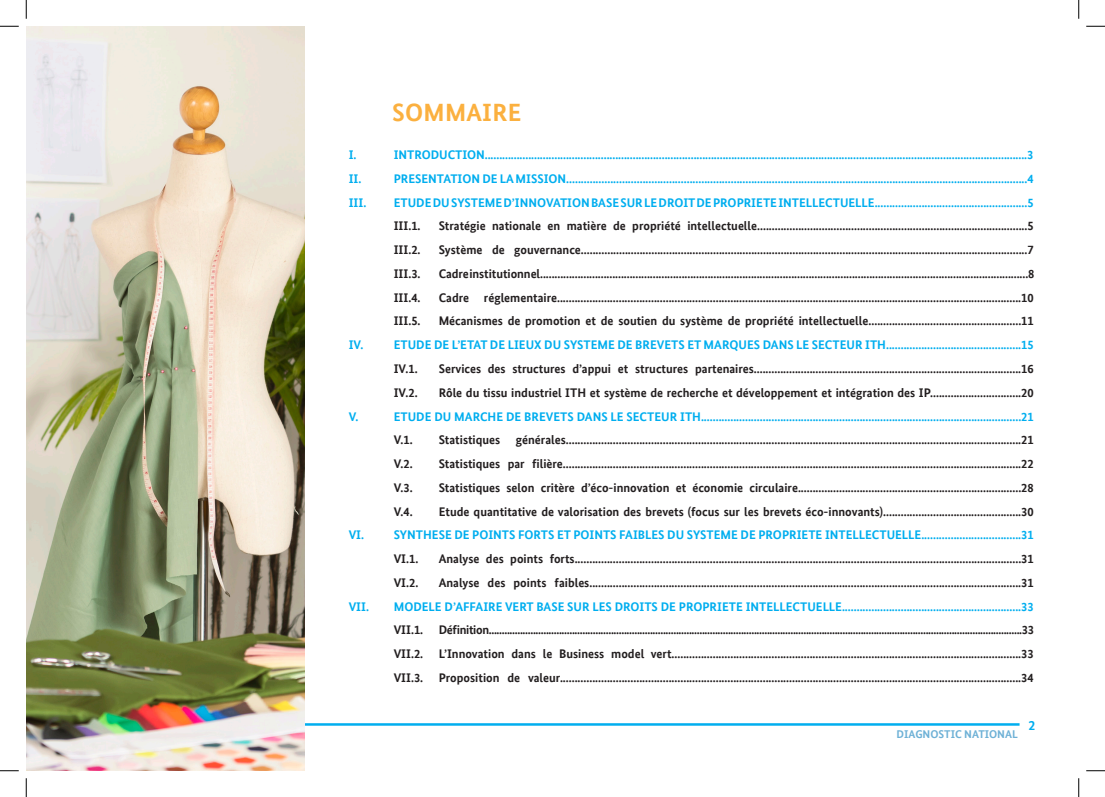
<style>
.page{position:relative;width:1105px;height:797px;background:#fff}
.page>*{position:absolute;margin:0;border:0;box-sizing:border-box;transform-origin:0 0}
.t1{font:700 25px "Bundes Sans Office";letter-spacing:.01em;color:#fbb03f}
.t2{font:700 13.75px "Bundes Sans Office";color:#00aeef}
.t3{font:700 12.5px "Bundes Sans Office";color:#231f20}
.t4{font:700 12.5px "Bundes Sans Office";color:#00aeef}
.t5{font:700 12.5px "Bundes Sans Office";letter-spacing:-.025em;color:#231f20}
.t6{font:700 11.25px "Bundes Sans Office";color:#6eb1d6}
</style>
<div class="page">
<hr style="left:81px;top:723px;width:938px;height:2px;background:#00aeef">
<img style="left:26px;top:26px;width:278px;height:744px">
<svg style="left:0;top:25px;width:19px;height:2px"></svg>
<svg style="left:1086px;top:25px;width:19px;height:2px"></svg>
<svg style="left:0;top:770px;width:19px;height:1px"></svg>
<svg style="left:1086px;top:770px;width:19px;height:1px"></svg>
<svg style="left:25px;top:0;width:2px;height:19px"></svg>
<svg style="left:25px;top:778px;width:2px;height:19px"></svg>
<svg style="left:1078px;top:0;width:1px;height:19px"></svg>
<svg style="left:1078px;top:778px;width:1px;height:19px"></svg>
<p class="t1" style="left:392px;top:98px;width:131px">SOMMAIRE</p>
<p class="t4" style="left:349px;top:148px;width:9px">I.</p>
<p class="t4" style="left:394px;top:148px;width:641px">INTRODUCTION...........................................................................................................................................................................................3</p>
<p class="t4" style="left:349px;top:171px;width:14px">II.</p>
<p class="t4" style="left:394px;top:171px;width:641px">PRESENTATION DE LA MISSION.............................................................................................................................................................4</p>
<p class="t4" style="left:349px;top:195px;width:19px">III.</p>
<p class="t4" style="left:394px;top:195px;width:641px">ETUDE DU SYSTEME D’INNOVATION BASE SUR LE DROIT DE PROPRIETE INTELLECTUELLE....................................................5</p>
<p class="t3" style="left:394px;top:219px;width:28px">III.1.</p>
<p class="t3" style="left:439px;top:219px;width:596px">Stratégie nationale en matière de propriété intellectuelle............................................................................................5</p>
<p class="t3" style="left:394px;top:243px;width:28px">III.2.</p>
<p class="t3" style="left:439px;top:243px;width:596px">Système de gouvernance........................................................................................................................................................7</p>
<p class="t3" style="left:394px;top:266px;width:28px">III.3.</p>
<p class="t3" style="left:439px;top:266px;width:597px">Cadre institutionnel.........................................................................................................................................................................8</p>
<p class="t3" style="left:394px;top:290px;width:28px">III.4.</p>
<p class="t3" style="left:439px;top:290px;width:596px">Cadre réglementaire..............................................................................................................................................................10</p>
<p class="t3" style="left:394px;top:314px;width:28px">III.5.</p>
<p class="t3" style="left:439px;top:314px;width:596px">Mécanismes de promotion et de soutien du système de propriété intellectuelle....................................................11</p>
<p class="t4" style="left:349px;top:338px;width:16px">IV.</p>
<p class="t4" style="left:394px;top:338px;width:641px">ETUDE DE L’ETAT DE LIEUX DU SYSTEME DE BREVETS ET MARQUES DANS LE SECTEUR ITH..............................................15</p>
<p class="t3" style="left:394px;top:361px;width:25px">IV.1.</p>
<p class="t3" style="left:439px;top:361px;width:596px">Services des structures d’appui et structures partenaires...........................................................................................16</p>
<p class="t3" style="left:394px;top:385px;width:25px">IV.2.</p>
<p class="t3" style="left:439px;top:385px;width:596px">Rôle du tissu industriel ITH et système de recherche et développement et intégration des IP...............................20</p>
<p class="t4" style="left:349px;top:409px;width:11px">V.</p>
<p class="t4" style="left:394px;top:409px;width:641px">ETUDE DU MARCHE DE BREVETS DANS LE SECTEUR ITH.............................................................................................................21</p>
<p class="t3" style="left:394px;top:433px;width:21px">V.1.</p>
<p class="t3" style="left:439px;top:433px;width:596px">Statistiques générales...........................................................................................................................................................21</p>
<p class="t3" style="left:394px;top:456px;width:21px">V.2.</p>
<p class="t3" style="left:439px;top:456px;width:596px">Statistiques par filière............................................................................................................................................................22</p>
<p class="t3" style="left:394px;top:480px;width:21px">V.3.</p>
<p class="t3" style="left:439px;top:480px;width:596px">Statistiques selon critère d’éco-innovation et économie circulaire............................................................................28</p>
<p class="t3" style="left:394px;top:504px;width:21px">V.4.</p>
<p class="t3" style="left:439px;top:504px;width:596px">Etude quantitative de valorisation des brevets (focus sur les brevets éco-innovants)...............................................30</p>
<p class="t4" style="left:349px;top:528px;width:686px">VI. SYNTHESE DE POINTS FORTS ET POINTS FAIBLES DU SYSTEME DE PROPRIETE INTELLECTUELLE..................................31</p>
<p class="t3" style="left:394px;top:551px;width:26px">VI.1.</p>
<p class="t3" style="left:439px;top:551px;width:596px">Analyse des points forts........................................................................................................................................................31</p>
<p class="t3" style="left:394px;top:575px;width:26px">VI.2.</p>
<p class="t3" style="left:439px;top:575px;width:596px">Analyse des points faibles...................................................................................................................................................31</p>
<p class="t4" style="left:349px;top:599px;width:22px">VII.</p>
<p class="t4" style="left:394px;top:599px;width:641px">MODELE D’AFFAIRE VERT BASE SUR LES DROITS DE PROPRIETE INTELLECTUELLE.............................................................33</p>
<p class="t5" style="left:394px;top:623px;width:642px">VII.1. Définition.............................................................................................................................................................................................................33</p>
<p class="t3" style="left:394px;top:646px;width:641px">VII.2. L’Innovation dans le Business model vert.......................................................................................................................33</p>
<p class="t3" style="left:394px;top:670px;width:641px">VII.3. Proposition de valeur.............................................................................................................................................................34</p>
<p class="t6" style="left:897px;top:727px;width:123px">DIAGNOSTIC NATIONAL</p>
<p class="t2" style="left:1028px;top:717px;width:8px">2</p>
</div>
